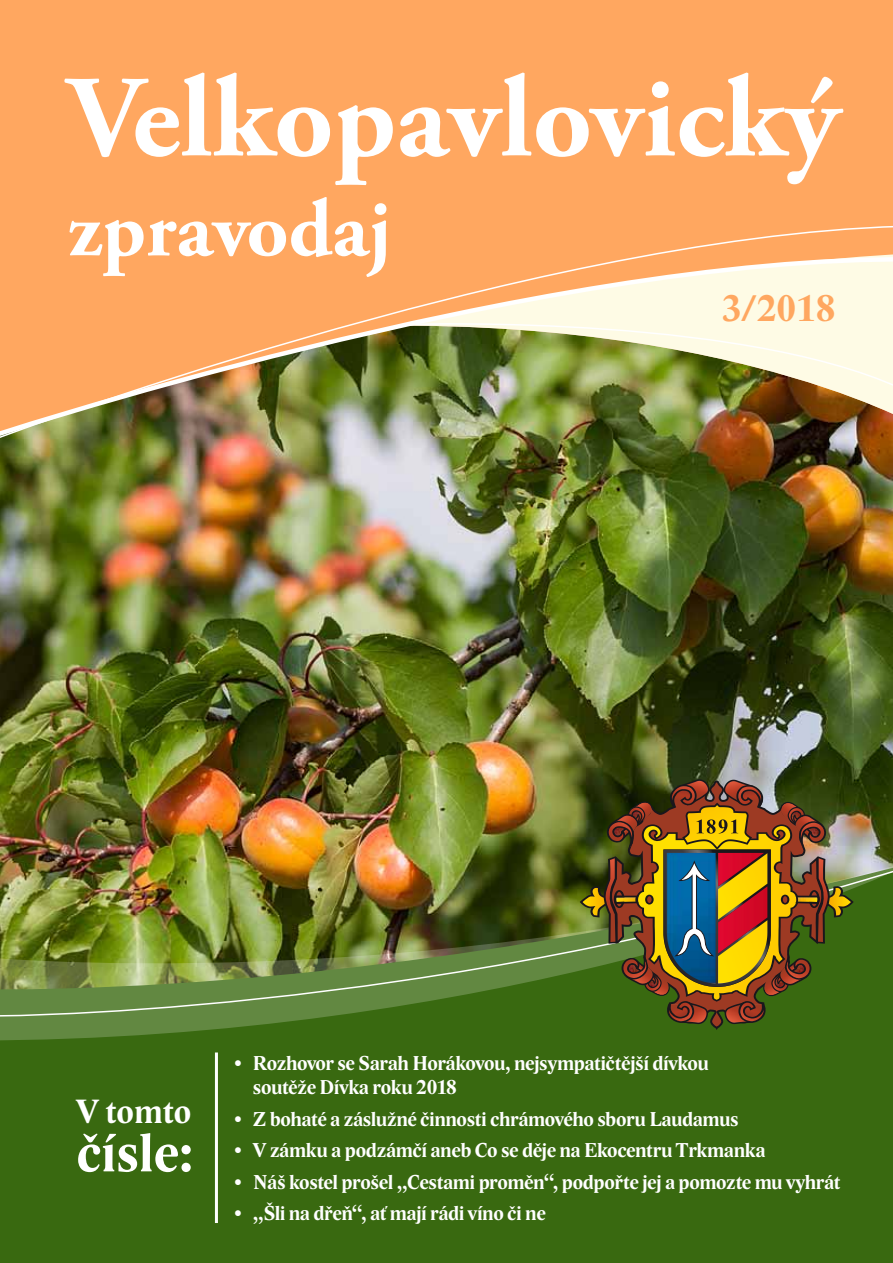
<style>
.page{position:relative;width:893px;height:1263px;background:#fff}
.page>*{position:absolute;margin:0;border:0;box-sizing:border-box;transform-origin:0 0}
.t1{font:700 115.65px "Adobe Garamond Pro";color:#fff}
.t2{font:700 81.3px "Adobe Garamond Pro";color:#fff}
.t3{font:700 55.35px "Lido ST";color:#fff}
.t4{font:700 37.95px "Lido ST";color:#ffa760}
.t5{font:700 34.35px "Lido ST";color:#fff}
.t6{font:700 20.55px/24.6px "Lido ST";letter-spacing:-.015em;color:#fff}
</style>
<div class="page">
<img style="left:0;top:445px;width:893px;height:414px">
<div style="left:0;top:1040px;width:893px;height:223px;background:#396910"></div>
<div style="left:0;top:0;width:893px;height:225px;background:#ffa760"></div>
<img style="left:0;top:225px;width:893px;height:220px">
<img style="left:414px;top:314px;width:479px;height:84px">
<img style="left:0;top:859px;width:893px;height:181px">
<hr style="left:215px;top:1052px;width:3px;height:171px;background:#fff">
<svg style="left:609px;top:1024px;width:215px;height:6px"></svg>
<img style="left:580px;top:779px;width:274px;height:245px">
<h1 class="t1" style="left:68px;top:51px;width:773px">Velkopavlovický</h1>
<h2 class="t2" style="left:68px;top:182px;width:324px">zpravodaj</h2>
<h3 class="t4" style="left:722px;top:286px;width:115px">3/2018</h3>
<h3 class="t5" style="left:76px;top:1091px;width:116px">V tomto</h3>
<h3 class="t3" style="left:76px;top:1119px;width:119px">čísle:</h3>
<p class="t6" style="left:253px;top:1050px;width:458px;text-indent:-19px">• Rozhovor se Sarah Horákovou, nejsympatičtější dívkou soutěže Dívka roku 2018</p>
<p class="t6" style="left:234px;top:1107px;width:506px">• Z bohaté a záslužné činnosti chrámového sboru Laudamus</p>
<p class="t6" style="left:234px;top:1138px;width:533px">• V zámku a podzámčí aneb Co se děje na Ekocentru Trkmanka</p>
<p class="t6" style="left:234px;top:1170px;width:608px">• Náš kostel prošel „Cestami proměn“, podpořte jej a pomozte mu vyhrát</p>
<p class="t6" style="left:234px;top:1201px;width:313px">• „Šli na dřeň“, ať mají rádi víno či ne</p>
</div>
